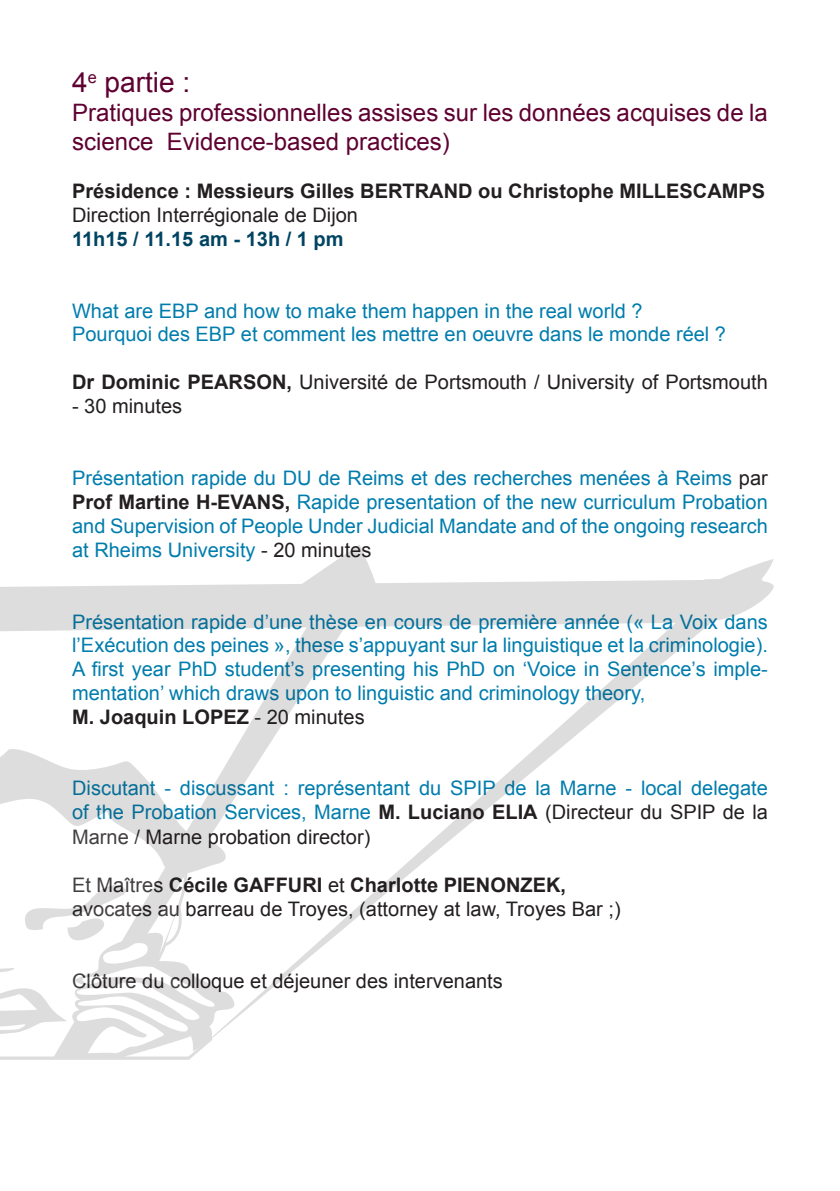
<style>
.page{position:relative;width:840px;height:1191px;background:#fff}
.page>*{position:absolute;margin:0;border:0;box-sizing:border-box;transform-origin:0 0}
.t1{font:28px "Arial";color:#5f0031}
.t2{font:24px/28.8px "Arial";color:#5f0031}
.t3{font:20px/23.8px "Arial";color:#007dad}
.t4{font:20px "Arial";color:#231f20}
.t5{font:700 20px "Arial";color:#231f20}
.t6{font:700 20px "Arial";color:#004462}
.s1{font-weight:700}
.s2{color:#231f20}
.s3{font-weight:700;color:#231f20}
.s4{font-weight:400}
</style>
<div class="page">
<svg style="left:0;top:580px;width:706px;height:342px"></svg>
<svg style="left:0;top:580px;width:8px;height:25px"></svg>
<svg style="left:289px;top:545px;width:93px;height:61px"></svg>
<hr style="left:0;top:1056px;width:189px;height:3px;background:#231f20">
<svg style="left:53px;top:616px;width:298px;height:442px"></svg>
<svg style="left:0;top:746px;width:236px;height:127px"></svg>
<svg style="left:0;top:873px;width:240px;height:184px"></svg>
<svg style="left:664px;top:559px;width:109px;height:68px"></svg>
<h1 class="t1" style="left:72px;top:64px;width:120px">4<sup>e</sup> partie :</h1>
<p class="t2" style="left:72px;top:99px;width:697px">Pratiques professionnelles assises sur les données acquises de la science Evidence-based practices)</p>
<p class="t5" style="left:72px;top:178px;width:330px">Présidence : Messieurs Gilles BERTR</p>
<p class="t5" style="left:429px;top:178px;width:203px">AND ou Christophe MILL</p>
<p class="t5" style="left:665px;top:178px;width:99px">ESCAMPS</p>
<p class="t4" style="left:72px;top:202px;width:287px">Direction Interrégionale de Dijon</p>
<p class="t6" style="left:72px;top:226px;width:273px">11h15 / 11.15 am - 13h / 1 pm</p>
<p class="t3" style="left:72px;top:299px;width:655px">What are EBP and how to make them happen in the real world ?<br>Pourquoi des EBP et comment les mettre en oeuvre dans le monde réel ?</p>
<p class="t5" style="left:72px;top:369px;width:172px">Dr Dominic PEARSON</p>
<p class="t4" style="left:286px;top:369px;width:482px"><span class="s1">,</span> Université de Portsmouth / University of Portsmouth</p>
<p class="t4" style="left:72px;top:393px;width:112px">- 30 minutes</p>
<p class="t3" style="left:72px;top:466px;width:697px;text-align:justify">Présentation rapide du DU de Reims et des recherches menées à Reims <span class="s2">par </span><span class="s3">Prof Martine H-EVANS,</span> Rapide presentation of the new curriculum Probation and Supervision of People Under Judicial Mandate and of the ongoing research at Rheims University <span class="s2">- 20 minutes</span></p>
<p class="t3" style="left:72px;top:610px;width:697px">Présentation rapide d’une thèse en cours de première année (« La Voix dans l’Exécution des peines », these s’appuyant sur la linguistique et la criminologie).<br>A first year PhD student’s presenting his PhD on ‘Voice in Sentence’s imple&shy;mentation’ which draws upon to linguistic and criminology theory,<br><span class="s3">M. Joaquin LOPEZ</span> <span class="s2">- 20 minutes</span></p>
<p class="t3" style="left:72px;top:776px;width:697px;text-align:justify">Discutant - discussant : représentant du SPIP de la Marne - local delegate of the Probation Services, Marne <span class="s3">M. Luciano ELIA</span> <span class="s2">(Directeur du SPIP de la Marne / Marne probation director)</span></p>
<p class="t5" style="left:72px;top:871px;width:419px"><span class="s4">Et Maîtres</span> Cécile GAFF URI <span class="s4">et</span> Charlotte PIENON</p>
<p class="t5" style="left:520px;top:871px;width:47px">ZEK,</p>
<p class="t4" style="left:72px;top:895px;width:550px">avocates au barreau de Troyes, (attorney at law, Troyes Bar ;)</p>
<p class="t4" style="left:72px;top:967px;width:432px">Clôture du colloque et déjeuner des intervenants</p>
</div>
